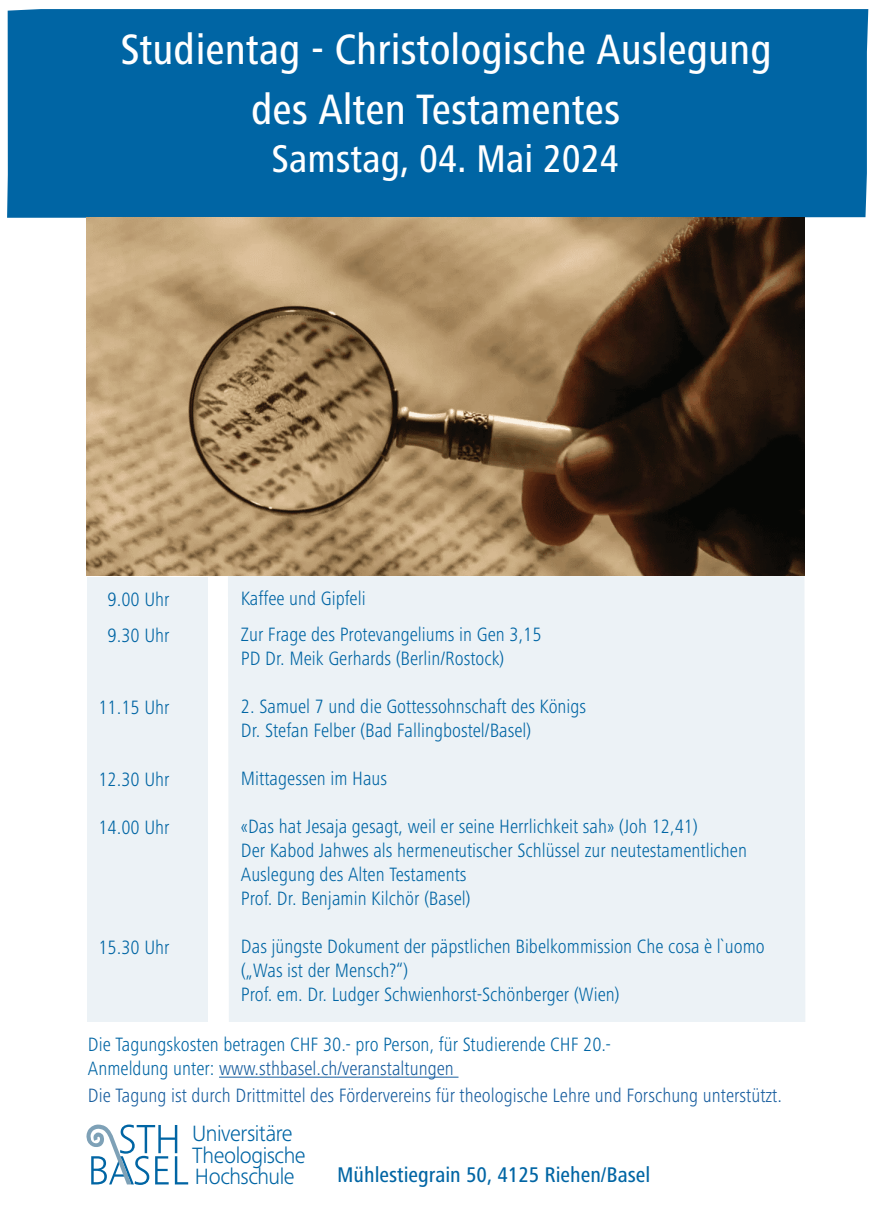
<style>
.page{position:relative;width:874px;height:1225px;background:#fff}
.page>*{position:absolute;margin:0;border:0;box-sizing:border-box;transform-origin:0 0}
.t1{font:500 condensed 44px/60px "Frutiger Next Pro";color:#fff;text-align:center}
.t2{font:500 condensed 40px "Frutiger Next Pro";color:#fff}
.t3{font:300 23px/21.8px "Frutiger Next Pro";letter-spacing:-.02em;color:#0065a4}
.t4{font:500 condensed 22px "Frutiger Next Pro";color:#0065a4}
.t5{font:300 condensed 20px/24px "Frutiger Next Pro";color:#0065a4}
.t6{font:300 condensed 20px "Frutiger Next Pro";color:#175d9e}
.s1{color:#175d9e}
</style>
<div class="page">
<div style="left:7px;top:9px;width:860px;height:209px;background:#0065a4"></div>
<div style="left:87px;top:577px;width:121px;height:445px;background:#ecf2f6"></div>
<div style="left:228px;top:576px;width:577px;height:446px;background:#ecf2f6"></div>
<hr style="left:219px;top:1076px;width:239px;height:1px;background:#175d9e">
<svg style="left:86px;top:1124px;width:102px;height:61px"></svg>
<img style="left:86px;top:218px;width:718px;height:358px">
<h1 class="t1" style="left:120px;top:19px;width:652px">Studientag - Christologische Auslegung des Alten Testamentes</h1>
<h2 class="t2" style="left:271px;top:135px;width:348px">Samstag, 04. Mai 2024</h2>
<p class="t5" style="left:107px;top:581px;width:64px;line-height:36px">9.00 Uhr<br>9.30 Uhr</p>
<p class="t5" style="left:98px;top:695px;width:73px">11.15 Uhr</p>
<p class="t5" style="left:98px;top:767px;width:73px">12.30 Uhr</p>
<p class="t5" style="left:98px;top:815px;width:73px">14.00 Uhr</p>
<p class="t5" style="left:98px;top:935px;width:73px">15.30 Uhr</p>
<p class="t5" style="left:241px;top:580px;width:302px;line-height:36px">Kaffee und Gipfeli<br>Zur Frage des Protevangeliums in Gen 3,15</p>
<p class="t5" style="left:241px;top:646px;width:265px">PD Dr. Meik Gerhards (Berlin/Rostock)</p>
<p class="t5" style="left:241px;top:694px;width:346px">2. Samuel 7 und die Gottessohnschaft des Königs<br>Dr. Stefan Felber (Bad Fallingbostel/Basel)</p>
<p class="t5" style="left:241px;top:766px;width:148px">Mittagessen im Haus</p>
<p class="t5" style="left:241px;top:814px;width:507px">«Das hat Jesaja gesagt, weil er seine Herrlichkeit sah» (Joh 12,41)<br>Der Kabod Jahwes als hermeneutischer Schlüssel zur neutestamentlichen Auslegung des Alten Testaments<br>Prof. Dr. Benjamin Kilchör (Basel)</p>
<p class="t5" style="left:241px;top:934px;width:525px">Das jüngste Dokument der päpstlichen Bibelkommission Che cosa è l`uomo („Was ist der Mensch?“)<br>Prof. em. Dr. Ludger Schwienhorst-Schönberger (Wien)</p>
<p class="t5" style="left:88px;top:1032px;width:524px">Die Tagungskosten betragen CHF 30.- pro Person, für Studierende CHF 20.-<br>Anmeldung unter: <span class="s1">www.sthbasel.ch/veranstaltungen</span></p>
<p class="t6" style="left:88px;top:1083px;width:695px">Die Tagung ist durch Drittmittel des Fördervereins für theologische Lehre und Forschung unterstützt.</p>
<p class="t3" style="left:192px;top:1122px;width:115px">Universitäre<br>Theologische<br>Hochschule</p>
<p class="t4" style="left:337px;top:1162px;width:314px">Mühlestiegrain 50, 4125 Riehen/Basel</p>
</div>
